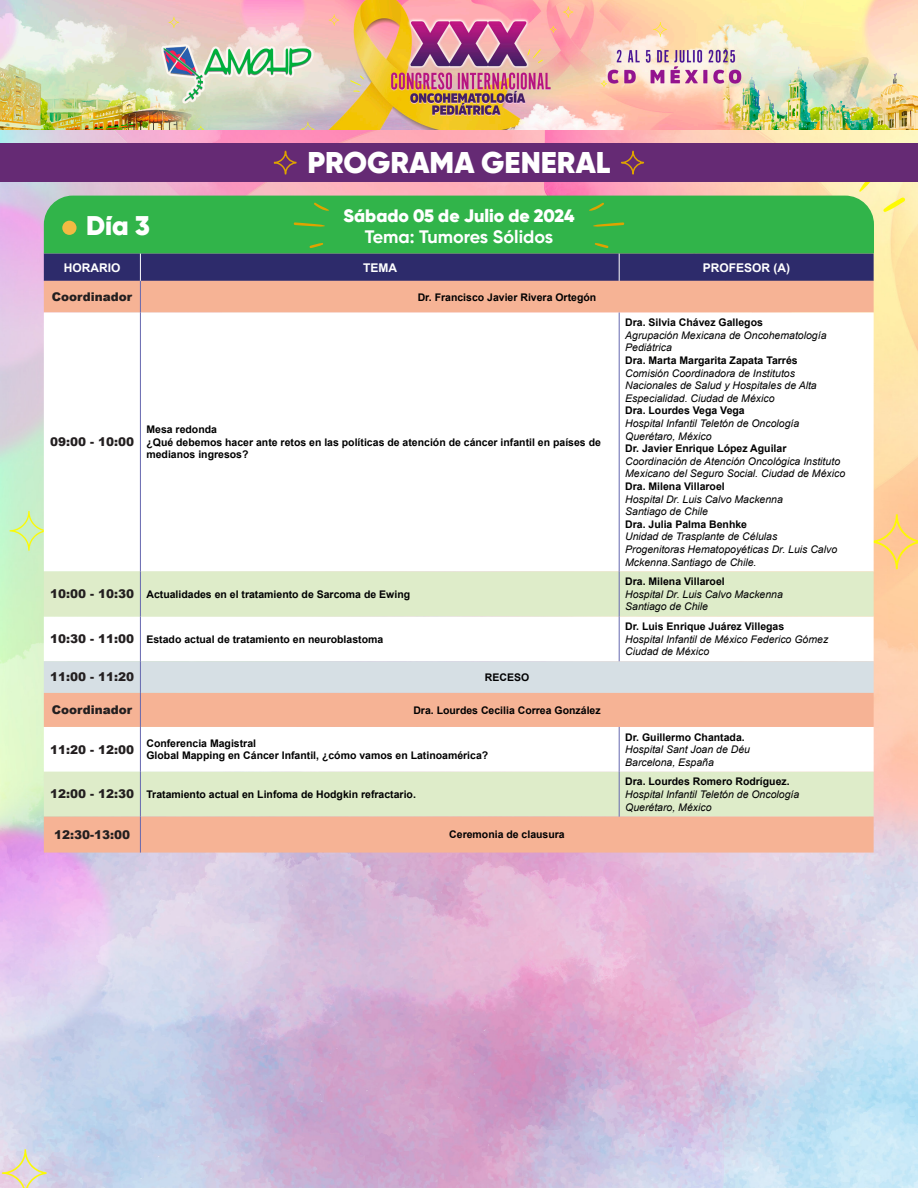
<style>
.page{position:relative;width:918px;height:1188px;background:#fff}
.page>*{position:absolute;margin:0;border:0;box-sizing:border-box;transform-origin:0 0}
.t1{font:900 30px "Gilroy";color:#fff}
.t2{font:900 27px "Gilroy";color:#fff}
.t3{font:900 18px "Gilroy";color:#fff}
.t4{font:700 18px "Gilroy";color:#fff}
.t5{font:900 12px "Arial";color:#231f20}
.t6{font:700 12px "Arial";color:#fff}
.t7{font:700 10.5px/12.6px "Arial";color:#000001}
.t8{font:italic 10.5px/12.6px "Arial";color:#000001}
</style>
<div class="page">
<img style="left:0;top:130px;width:918px;height:1058px">
<img style="left:0;top:0;width:918px;height:130px">
<div style="left:0;top:144px;width:918px;height:38px;background:#652a74"></div>
<svg style="left:44px;top:313px;width:830px;height:459px"></svg>
<div style="left:44px;top:572px;width:830px;height:44px;background:#deecc9"></div>
<svg style="left:44px;top:661px;width:830px;height:66px;background:#e6c8bb"></svg>
<svg style="left:44px;top:772px;width:830px;height:81px;background:#e8d2b2"></svg>
<hr style="left:140px;top:313px;width:1px;height:259px;background:#6568af">
<hr style="left:619px;top:313px;width:1px;height:259px;background:#6568af">
<hr style="left:140px;top:572px;width:1px;height:44px;background:#6568af">
<hr style="left:619px;top:572px;width:1px;height:44px;background:#6568af">
<hr style="left:140px;top:616px;width:1px;height:45px;background:#6568af">
<hr style="left:619px;top:616px;width:1px;height:45px;background:#6568af">
<hr style="left:140px;top:661px;width:1px;height:32px;background:#6568af">
<hr style="left:140px;top:693px;width:1px;height:34px;background:#6568af">
<hr style="left:140px;top:727px;width:1px;height:45px;background:#6568af">
<hr style="left:619px;top:727px;width:1px;height:45px;background:#6568af">
<hr style="left:140px;top:772px;width:1px;height:45px;background:#6568af">
<hr style="left:619px;top:772px;width:1px;height:45px;background:#6568af">
<hr style="left:140px;top:817px;width:1px;height:36px;background:#6568af">
<div style="left:44px;top:196px;width:830px;height:47px;background:#31b44a"></div>
<div style="left:62px;top:221px;width:15px;height:14px;background:#f2ba43;border-radius:50%"></div>
<svg style="left:589px;top:202px;width:16px;height:9px"></svg>
<svg style="left:593px;top:222px;width:32px;height:5px"></svg>
<svg style="left:313px;top:202px;width:16px;height:9px"></svg>
<svg style="left:293px;top:222px;width:32px;height:5px"></svg>
<svg style="left:44px;top:243px;width:830px;height:70px;background:#8b7f7a"></svg>
<p class="t2" style="left:86px;top:209px;width:65px">Día 3</p>
<h1 class="t1" style="left:307px;top:144px;width:305px">PROGRAMA GENERAL</h1>
<p class="t3" style="left:343px;top:204px;width:233px">Sábado 05 de Julio de 2024</p>
<p class="t4" style="left:365px;top:226px;width:190px">Tema: Tumores Sólidos</p>
<p class="t6" style="left:64px;top:259px;width:58px">HORARIO</p>
<p class="t6" style="left:363px;top:259px;width:35px">TEMA</p>
<p class="t6" style="left:703px;top:259px;width:89px">PROFESOR (A)</p>
<p class="t5" style="left:52px;top:288px;width:82px">Coordinador</p>
<p class="t7" style="left:418px;top:291px;width:180px">Dr. Francisco Javier Rivera Ortegón</p>
<p class="t5" style="left:50px;top:433px;width:86px">09:00 - 10:00</p>
<p class="t7" style="left:146px;top:424px;width:72px">Mesa redonda</p>
<p class="t7" style="left:146px;top:436px;width:456px">¿Qué debemos hacer ante retos en las políticas de atención de cáncer infantil en países de medianos ingresos?</p>
<p class="t5" style="left:50px;top:585px;width:86px">10:00 - 10:30</p>
<p class="t7" style="left:146px;top:588px;width:265px">Actualidades en el tratamiento de Sarcoma de Ewing</p>
<p class="t5" style="left:50px;top:630px;width:86px">10:30 - 11:00</p>
<p class="t7" style="left:146px;top:633px;width:238px">Estado actual de tratamiento en neuroblastoma</p>
<p class="t5" style="left:50px;top:668px;width:86px">11:00 - 11:20</p>
<p class="t7" style="left:485px;top:671px;width:46px">RECESO</p>
<p class="t5" style="left:52px;top:701px;width:82px">Coordinador</p>
<p class="t7" style="left:413px;top:704px;width:189px">Dra. Lourdes Cecilia Correa González</p>
<p class="t5" style="left:50px;top:741px;width:86px">11:20 - 12:00</p>
<p class="t7" style="left:146px;top:737px;width:111px">Conferencia Magistral</p>
<p class="t7" style="left:146px;top:750px;width:343px">Global Mapping en Cáncer Infantil, ¿cómo vamos en Latinoamérica?</p>
<p class="t5" style="left:50px;top:785px;width:86px">12:00 - 12:30</p>
<p class="t7" style="left:146px;top:788px;width:271px">Tratamiento actual en Linfoma de Hodgkin refractario.</p>
<p class="t5" style="left:54px;top:826px;width:78px">12:30-13:00</p>
<p class="t7" style="left:449px;top:829px;width:117px">Ceremonia de clausura</p>
<p class="t7" style="left:625px;top:317px;width:139px">Dra. Silvia Chávez Gallegos</p>
<p class="t8" style="left:625px;top:329px;width:203px">Agrupación Mexicana de Oncohematología</p>
<p class="t8" style="left:625px;top:342px;width:48px">Pediátrica</p>
<p class="t7" style="left:625px;top:354px;width:174px">Dra. Marta Margarita Zapata Tarrés</p>
<p class="t8" style="left:625px;top:367px;width:171px">Comisión Coordinadora de Institutos</p>
<p class="t8" style="left:625px;top:379px;width:193px">Nacionales de Salud y Hospitales de Alta</p>
<p class="t8" style="left:625px;top:392px;width:151px">Especialidad. Ciudad de México</p>
<p class="t7" style="left:625px;top:405px;width:121px">Dra. Lourdes Vega Vega</p>
<p class="t8" style="left:625px;top:417px;width:176px">Hospital Infantil Teletón de Oncología</p>
<p class="t8" style="left:625px;top:430px;width:88px">Querétaro, México</p>
<p class="t7" style="left:625px;top:443px;width:163px">Dr. Javier Enrique López Aguilar</p>
<p class="t8" style="left:625px;top:455px;width:222px">Coordinación de Atención Oncológica Instituto<br>Mexicano del Seguro Social. Ciudad de México</p>
<p class="t7" style="left:625px;top:480px;width:101px">Dra. Milena Villaroel</p>
<p class="t8" style="left:625px;top:493px;width:159px">Hospital Dr. Luis Calvo Mackenna</p>
<p class="t8" style="left:625px;top:505px;width:84px">Santiago de Chile</p>
<p class="t7" style="left:625px;top:518px;width:123px">Dra. Julia Palma Benhke</p>
<p class="t8" style="left:625px;top:531px;width:154px">Unidad de Trasplante de Células</p>
<p class="t8" style="left:625px;top:543px;width:214px">Progenitoras Hematopoyéticas Dr. Luis Calvo<br>Mckenna.Santiago de Chile.</p>
<p class="t7" style="left:625px;top:576px;width:101px">Dra. Milena Villaroel</p>
<p class="t8" style="left:625px;top:588px;width:159px">Hospital Dr. Luis Calvo Mackenna</p>
<p class="t8" style="left:625px;top:601px;width:84px">Santiago de Chile</p>
<p class="t7" style="left:625px;top:620px;width:161px">Dr. Luis Enrique Juárez Villegas</p>
<p class="t8" style="left:625px;top:633px;width:205px">Hospital Infantil de México Federico Gómez</p>
<p class="t8" style="left:625px;top:645px;width:86px">Ciudad de México</p>
<p class="t7" style="left:625px;top:731px;width:121px">Dr. Guillermo Chantada.</p>
<p class="t8" style="left:625px;top:743px;width:126px">Hospital Sant Joan de Déu</p>
<p class="t8" style="left:625px;top:756px;width:90px">Barcelona, España</p>
<p class="t7" style="left:625px;top:776px;width:166px">Dra. Lourdes Romero Rodríguez.</p>
<p class="t8" style="left:625px;top:788px;width:176px">Hospital Infantil Teletón de Oncología</p>
<p class="t8" style="left:625px;top:801px;width:88px">Querétaro, México</p>
</div>
